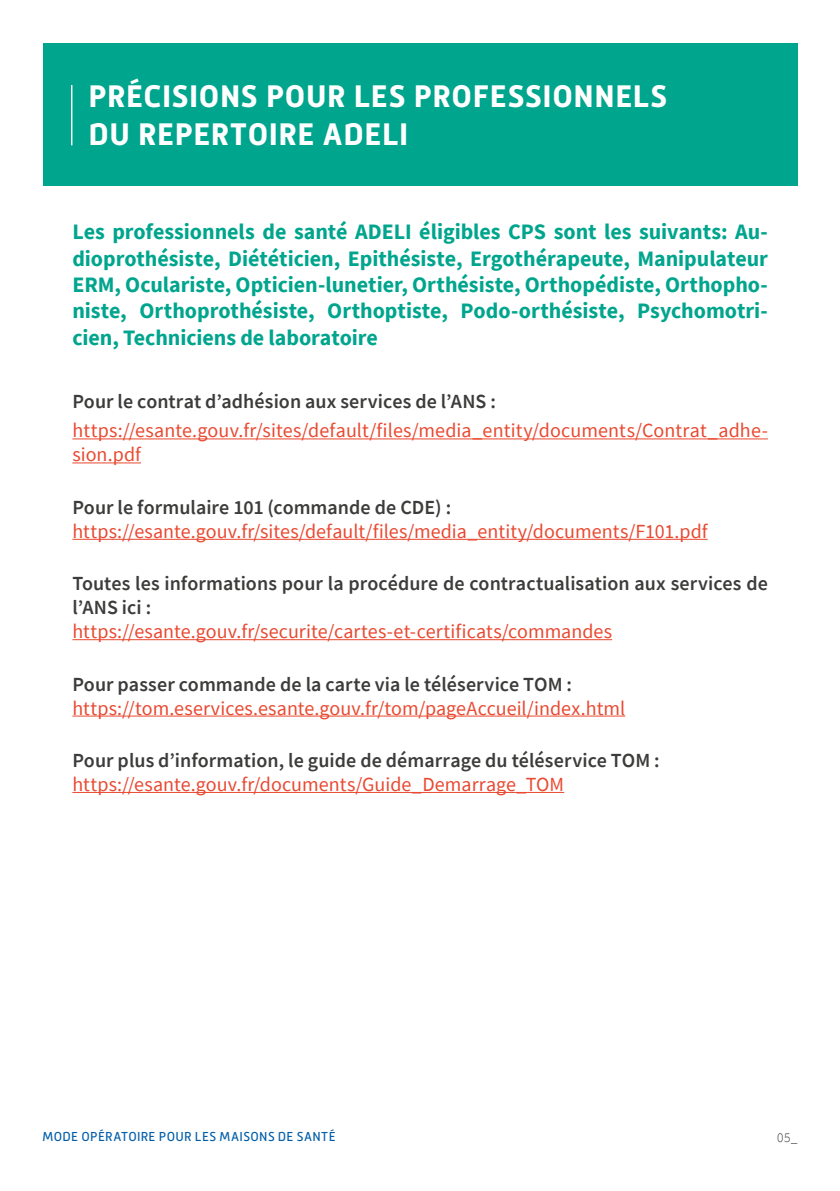
<style>
.page{position:relative;width:840px;height:1191px;background:#fff}
.page>*{position:absolute;margin:0;border:0;box-sizing:border-box;transform-origin:0 0}
.t1{font:700 32px/38.4px "Mic 32 New";letter-spacing:.02em;color:#fff}
.t2{font:700 22px/26.4px "Source Sans Pro";letter-spacing:-.005em;color:#00a58d;text-align:justify}
.t3{font:20px/24px "Source Sans Pro";letter-spacing:.005em;color:#e94931}
.t4{font:600 20px/24px "Source Sans Pro";letter-spacing:.005em;color:#3c3c3b}
.t5{font:13.4px "Mic 32 New";letter-spacing:.025em;color:#005da9}
.t6{font:300 13.4px "Source Sans Pro";color:#3c3c3b}
</style>
<div class="page">
<div style="left:43px;top:43px;width:754px;height:142px;background:#00a58d"></div>
<hr style="left:71px;top:85px;width:1px;height:60px;background:#fff">
<hr style="left:72px;top:438px;width:695px;height:1px;background:#e94931">
<hr style="left:72px;top:462px;width:69px;height:1px;background:#e94931">
<hr style="left:72px;top:539px;width:635px;height:1px;background:#e94931">
<hr style="left:72px;top:639px;width:539px;height:1px;background:#e94931">
<hr style="left:72px;top:715px;width:553px;height:1px;background:#e94931">
<hr style="left:72px;top:792px;width:492px;height:1px;background:#e94931">
<h1 class="t1" style="left:88px;top:77px;width:580px">PRÉCISIONS POUR LES PROFESSIONNELS<br>DU REPERTOIRE ADELI</h1>
<p class="t2" style="left:72px;top:218px;width:696px">Les professionnels de santé ADELI éligibles CPS sont les suivants: Au&shy;dioprothésiste, Diététicien, Epithésiste, Ergothérapeute, Manipulateur ERM, Oculariste, Opticien-lunetier, Orthésiste, Orthopédiste, Orthopho&shy;niste, Orthoprothésiste, Orthoptiste, Podo-orthésiste, Psychomotri&shy;cien, Techniciens de laboratoire</p>
<p class="t4" style="left:72px;top:389px;width:425px">Pour le contrat d’adhésion aux services de l’ANS :</p>
<p class="t3" style="left:72px;top:418px;width:696px">https://esante.gouv.fr/sites/default/files/media_entity/documents/Contrat_adhe&shy;sion.pdf</p>
<p class="t4" style="left:72px;top:495px;width:380px">Pour le formulaire 101 (commande de CDE) :</p>
<p class="t3" style="left:72px;top:519px;width:636px">https://esante.gouv.fr/sites/default/files/media_entity/documents/F101.pdf</p>
<p class="t4" style="left:72px;top:571px;width:696px">Toutes les informations pour la procédure de contractualisation aux services de l’ANS ici :</p>
<p class="t3" style="left:72px;top:619px;width:541px">https://esante.gouv.fr/securite/cartes-et-certificats/commandes</p>
<p class="t4" style="left:72px;top:671px;width:501px">Pour passer commande de la carte via le téléservice TOM :</p>
<p class="t3" style="left:72px;top:696px;width:554px">https://tom.eservices.esante.gouv.fr/tom/pageAccueil/index.html</p>
<p class="t4" style="left:72px;top:748px;width:588px">Pour plus d’information, le guide de démarrage du téléservice TOM :</p>
<p class="t3" style="left:72px;top:772px;width:493px">https://esante.gouv.fr/documents/Guide_Demarrage_TOM</p>
<p class="t5" style="left:43px;top:1129px;width:294px">MODE OPÉRATOIRE POUR LES MAISONS DE SANTÉ</p>
<p class="t6" style="left:776px;top:1129px;width:22px">05_</p>
</div>
